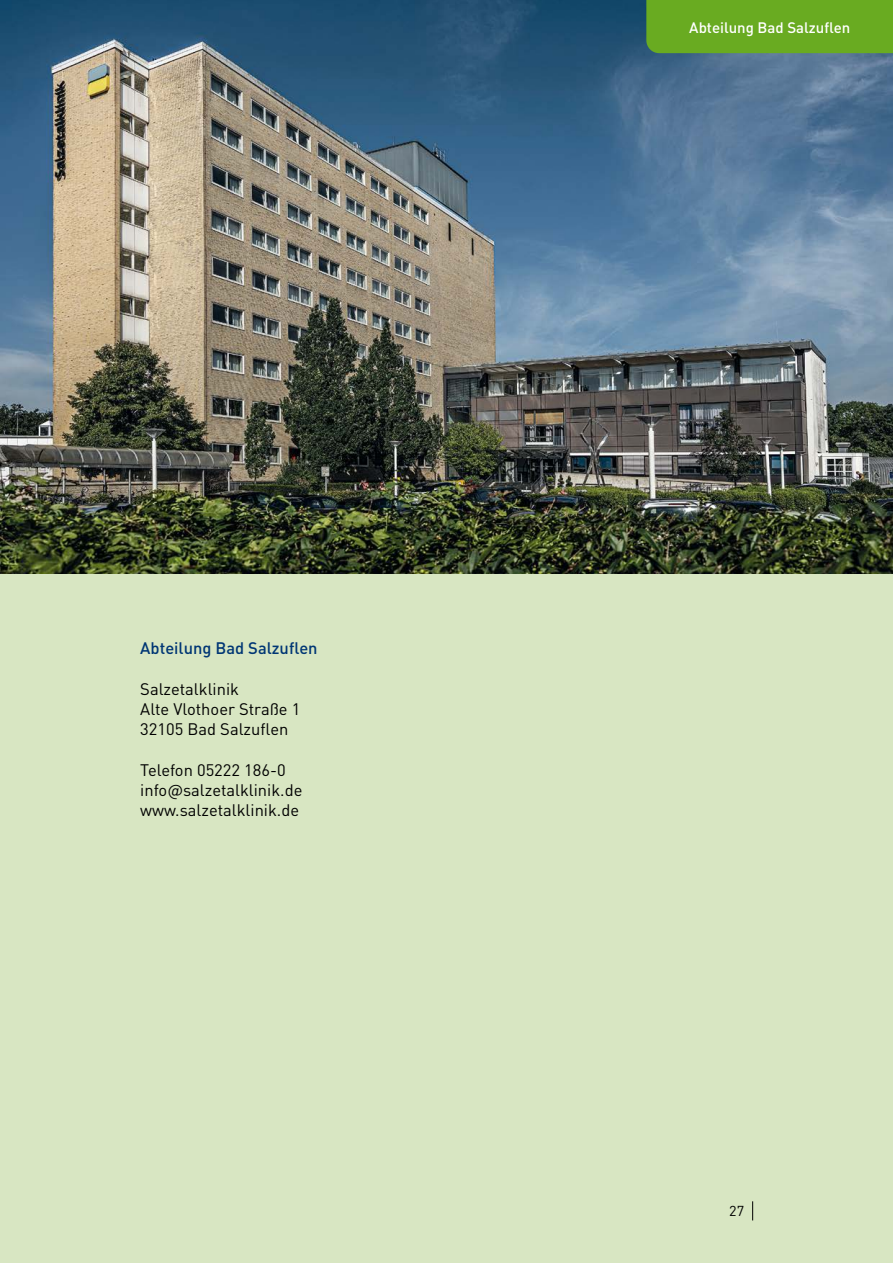
<style>
.page{position:relative;width:893px;height:1263px;background:#fff}
.page>*{position:absolute;margin:0;border:0;box-sizing:border-box;transform-origin:0 0}
.P_Fließtext{font:16.5px "DIN Pro DR Vp";color:#000}
.H1_Überschrift_Titel_Abteilung{font:500 16.5px "DIN Pro DR Vp";color:#003674}
.t1{font:500 15px "DIN Pro DR Vp";color:#fff}
.t2{font:14.25px "DIN Pro DR Vp";color:#000}
</style>
<div class="page">
<div style="left:0;top:573px;width:893px;height:690px;background:#d8e6c2"></div>
<img style="left:0;top:0;width:893px;height:573px">
<svg style="left:752px;top:1201px;width:1px;height:19px"></svg>
<div style="left:646px;top:0;width:247px;height:53px;background:#69ab21"></div>
<p class="H1_Überschrift_Titel_Abteilung" style="left:140px;top:637px;width:179px">Abteilung Bad Salzuflen</p>
<p class="P_Fließtext" style="left:140px;top:678px;width:100px">Salzetalklinik</p>
<p class="P_Fließtext" style="left:140px;top:698px;width:162px">Alte Vlothoer Straße 1</p>
<p class="P_Fließtext" style="left:140px;top:719px;width:150px">32105 Bad Salzuflen</p>
<p class="P_Fließtext" style="left:140px;top:759px;width:147px">Telefon 05222 186-0</p>
<p class="P_Fließtext" style="left:140px;top:779px;width:164px">info@salzetalklinik.de</p>
<p class="P_Fließtext" style="left:140px;top:800px;width:160px">www.salzetalklinik.de</p>
<p class="t1" style="left:689px;top:18px;width:163px">Abteilung Bad Salzuflen</p>
<p class="t2" style="left:729px;top:1202px;width:16px">27</p>
</div>
